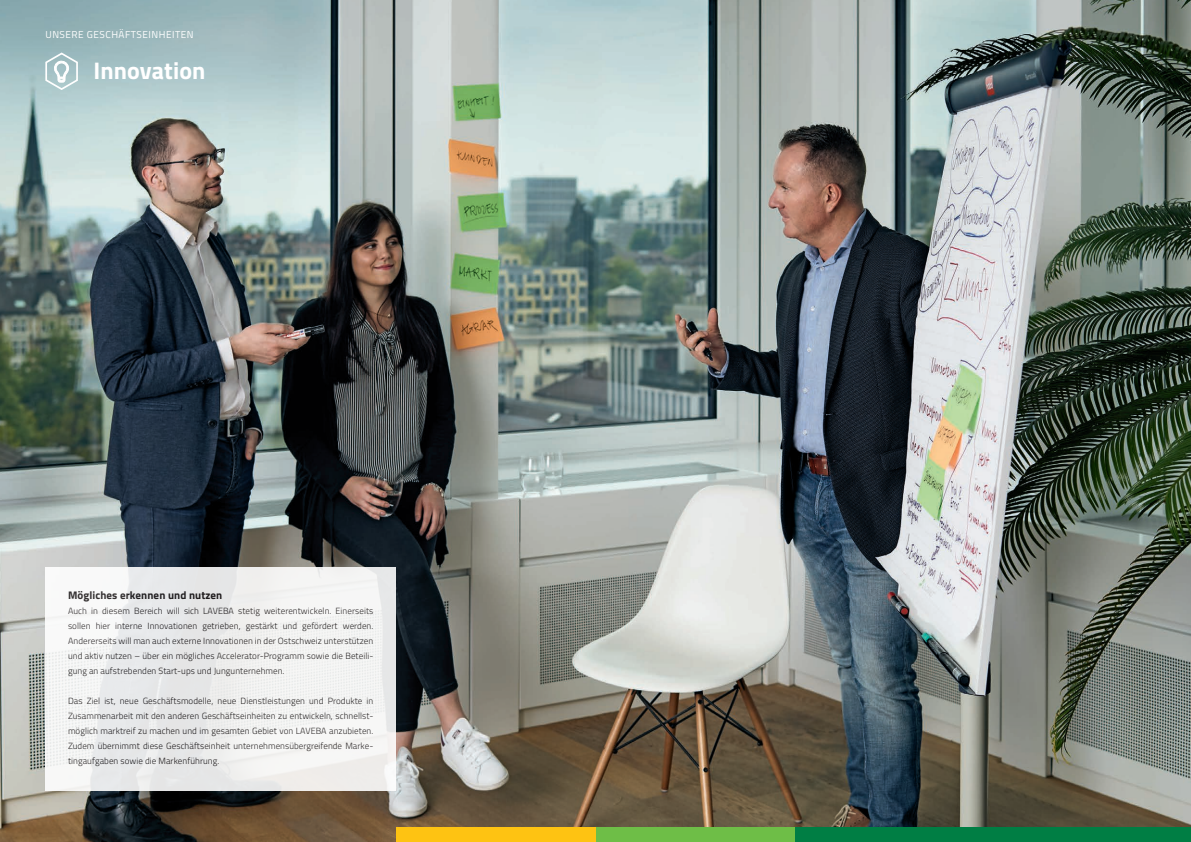
<style>
.page{position:relative;width:1191px;height:842px;background:#fff}
.page>*{position:absolute;margin:0;border:0;box-sizing:border-box;transform-origin:0 0}
.t1{font:700 24px "Titillium";letter-spacing:.005em;color:#fff}
.t2{font:700 11px "Titillium";letter-spacing:.01em;color:#231f20}
.t3{font:10px "Titillium";letter-spacing:.05em;color:#fff}
.t4{font:300 9px/15px "Titillium";letter-spacing:.01em;color:#231f20;text-align:justify}
</style>
<div class="page">
<img style="left:0;top:0;width:1191px;height:842px">
<div style="left:45px;top:568px;width:351px;height:223px;background:#efefee"></div>
<svg style="left:45px;top:52px;width:34px;height:39px"></svg>
<div style="left:795px;top:828px;width:396px;height:14px;background:#007e44"></div>
<div style="left:595px;top:828px;width:200px;height:14px;background:#6ebe47"></div>
<div style="left:396px;top:828px;width:199px;height:14px;background:#fec312"></div>
<p class="t3" style="left:45px;top:27px;width:150px">UNSERE GESCHÄFTSEINHEITEN</p>
<h1 class="t1" style="left:93px;top:52px;width:114px">Innovation</h1>
<p class="t2" style="left:68px;top:586px;width:156px">Mögliches erkennen und nutzen</p>
<p class="t4" style="left:68px;top:603px;width:307px">Auch in diesem Bereich will sich LAVEBA stetig weiterentwickeln. Einerseits sollen hier interne Innovationen getrieben, gestärkt und gefördert werden.<br>Andererseits will man auch externe Innovationen in der Ostschweiz unterstützen und aktiv nutzen – über ein mögliches Accelerator-Programm sowie die Beteili&shy;gung an aufstrebenden Start-ups und Jungunternehmen.</p>
<p class="t4" style="left:68px;top:693px;width:307px">Das Ziel ist, neue Geschäftsmodelle, neue Dienstleistungen und Produkte in Zusammenarbeit mit den anderen Geschäftseinheiten zu entwickeln, schnellst&shy;möglich marktreif zu machen und im gesamten Gebiet von LAVEBA anzubieten.<br>Zudem übernimmt diese Geschäftseinheit unternehmensübergreifende Marke&shy;tingaufgaben sowie die Markenführung.</p>
</div>
